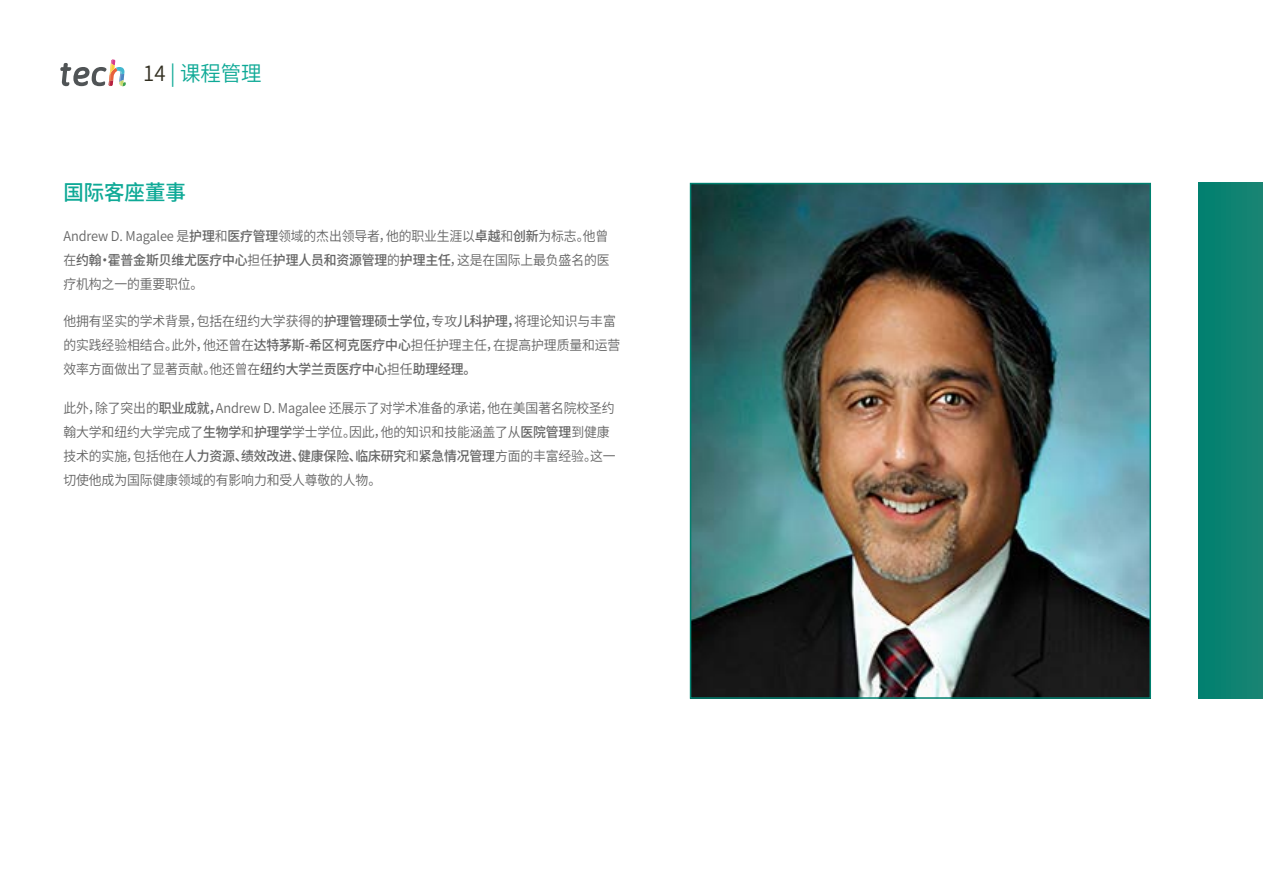
<style>
.page{position:relative;width:1263px;height:893px;background:#fff}
.page>*{position:absolute;margin:0;border:0;box-sizing:border-box;transform-origin:0 0}
.t1{font:21px "Source Han Sans CN";color:#0ea996}
.t2{font:500 21px "Source Han Sans CN";color:#0ea996}
.t3{font:13.5px/24px "Source Han Sans CN";letter-spacing:-.01em;color:#656565;scale:.95 1}
.s1{color:#312e20}
.s2{font-weight:500}
</style>
<div class="page">
<div style="left:1199px;top:183px;width:64px;height:516px;background:linear-gradient(to right,#00806f,#1a8473)"></div>
<img style="left:693px;top:186px;width:455px;height:510px">
<div style="left:690px;top:183px;width:461px;height:516px;border:2px solid #00806f"></div>
<svg style="left:60px;top:60px;width:66px;height:27px"></svg>
<h1 class="t1" style="left:143px;top:62px;width:120px"><span class="s1">14</span> | 课程管理</h1>
<h1 class="t2" style="left:64px;top:180px;width:124px">国际客座董事</h1>
<p class="t3" style="left:64px;top:224px;width:576px;text-align:justify">Andrew D. Magalee 是<span class="s2">护理</span>和<span class="s2">医疗管理</span>领域的杰出领导者，他的职业生涯以<span class="s2">卓越</span>和<span class="s2">创新</span>为标志。他曾在<span class="s2">约翰·霍普金斯贝维尤医疗中心</span>担任<span class="s2">护理人员和资源管理</span>的<span class="s2">护理主任</span>，这是在国际上最负盛名的医疗机构之一的重要职位。</p>
<p class="t3" style="left:64px;top:310px;width:587px">他拥有坚实的学术背景，包括在纽约大学获得的<span class="s2">护理管理硕士学位，</span>专攻<span class="s2">儿科护理，</span>将理论知识与丰富的实践经验相结合。此外，他还曾在<span class="s2">达特茅斯-希区柯克医疗中心</span>担任护理主任，在提高护理质量和运营效率方面做出了显著贡献。他还曾在<span class="s2">纽约大学兰贡医疗中心</span>担任<span class="s2">助理经理。</span></p>
<p class="t3" style="left:64px;top:397px;width:583px">此外，除了突出的<span class="s2">职业成就，</span>Andrew D. Magalee 还展示了对学术准备的承诺，他在美国著名院校圣约翰大学和纽约大学完成了<span class="s2">生物学</span>和<span class="s2">护理学</span>学士学位。因此，他的知识和技能涵盖了从<span class="s2">医院管理</span>到健康技术的实施，包括他在<span class="s2">人力资源、绩效改进、健康保险、临床研究</span>和<span class="s2">紧急情况管理</span>方面的丰富经验。这一切使他成为国际健康领域的有影响力和受人尊敬的人物。</p>
</div>
